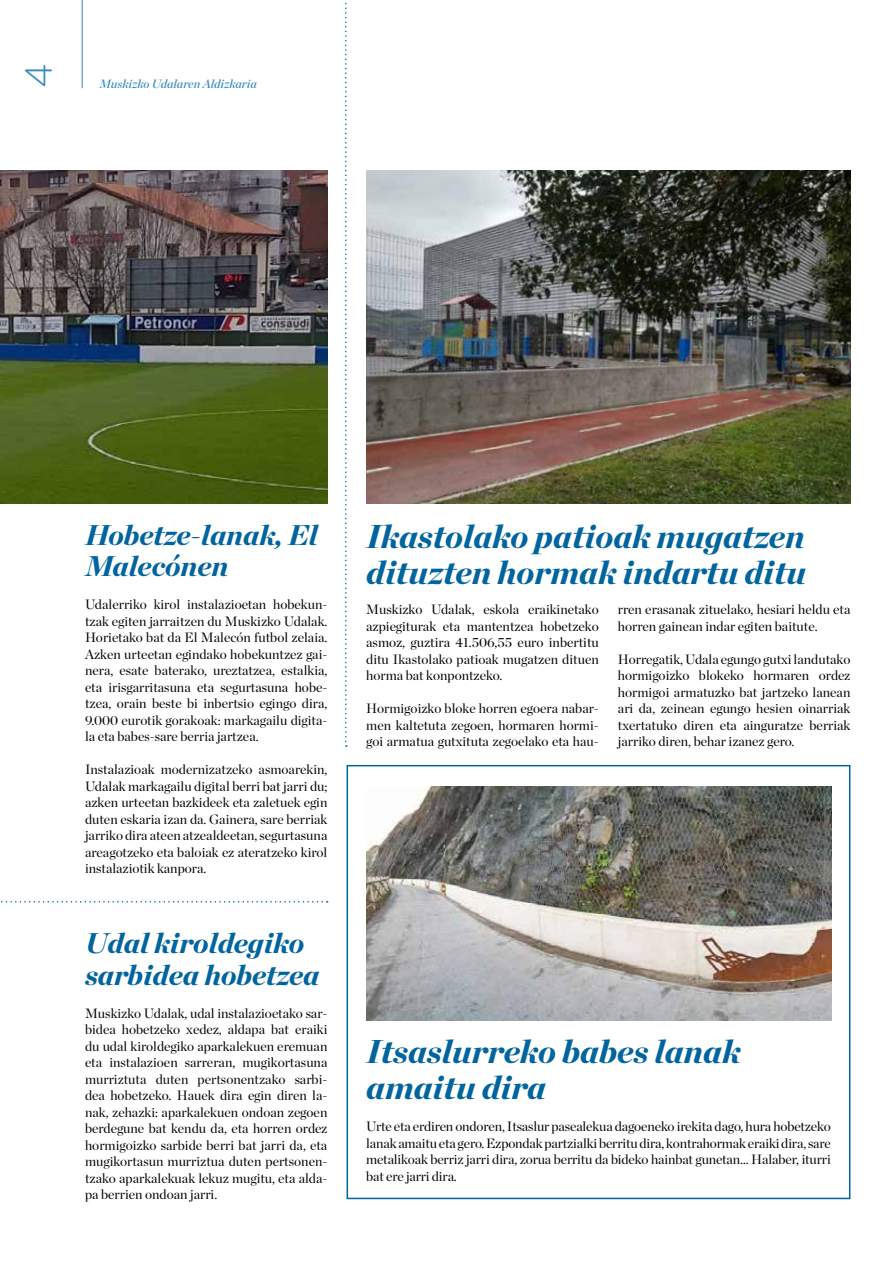
<style>
.page{position:relative;width:893px;height:1263px;background:#fff}
.page>*{position:absolute;margin:0;border:0;box-sizing:border-box;transform-origin:0 0}
.t1{font:300 37.5px "Gotham";color:#398abb}
.t2{font:italic 900 33px/36px "Chronicle Display";color:#00649e}
.t3{font:italic 900 28.5px/31.5px "Chronicle Display";color:#00649e}
.t4{font:13.5px/16.5px "Chronicle Display";color:#020100;text-align:justify}
.t5{font:13.5px/16.5px "Chronicle Display";color:#000;text-align:justify}
.t6{font:italic 12px "Chronicle Display Semi";color:#398abb}
</style>
<div class="page">
<hr style="left:82px;top:0;width:1px;height:88px;background:#7ba8ce">
<div style="left:347px;top:765px;width:503px;height:434px;background:#fff;border:2px solid #00649e"></div>
<img style="left:0;top:170px;width:327px;height:333px">
<img style="left:367px;top:787px;width:464px;height:233px">
<svg style="left:345px;top:2px;width:2px;height:745px"></svg>
<img style="left:367px;top:170px;width:483px;height:333px">
<svg style="left:1px;top:901px;width:327px;height:1px"></svg>
<h1 class="t1" style="left:15px;top:88px;width:26px;rotate:-90deg">4</h1>
<p class="t6" style="left:99px;top:74px;width:159px">Muskizko Udalaren Aldizkaria</p>
<h3 class="t3" style="left:85px;top:516px;width:234px">Hobetze-lanak, El<br>Malecónen</h3>
<p class="t4" style="left:85px;top:595px;width:244px">Udalerriko kirol instalazioetan hobekun&shy;tzak egiten jarraitzen du Muskizko Udalak.<br>Horietako bat da El Malecón futbol zelaia.<br>Azken urteetan egindako hobekuntzez gai&shy;nera, esate baterako, ureztatzea, estalkia, eta irisgarritasuna eta segurtasuna hobe&shy;tzea, orain beste bi inbertsio egingo dira, 9.000 eurotik gorakoak: markagailu digita&shy;la eta babes-sare berria jartzea.</p>
<p class="t4" style="left:85px;top:760px;width:244px">Instalazioak modernizatzeko asmoarekin, Udalak markagailu digital berri bat jarri du; azken urteetan bazkideek eta zaletuek egin duten eskaria izan da. Gainera, sare berriak jarriko dira ateen atzealdeetan, segurtasuna areagotzeko eta baloiak ez ateratzeko kirol instalaziotik kanpora.</p>
<h3 class="t3" style="left:85px;top:925px;width:236px">Udal kiroldegiko sarbidea hobetzea</h3>
<p class="t4" style="left:85px;top:1004px;width:244px">Muskizko Udalak, udal instalazioetako sar&shy;bidea hobetzeko xedez, aldapa bat eraiki du udal kiroldegiko aparkalekuen eremuan eta instalazioen sarreran, mugikortasuna murriztuta duten pertsonentzako sarbi&shy;dea hobetzeko. Hauek dira egin diren la&shy;nak, zehazki: aparkalekuen ondoan zegoen berdegune bat kendu da, eta horren ordez hormigoizko sarbide berri bat jarri da, eta mugikortasun murriztua duten pertsonen&shy;tzako aparkalekuak lekuz mugitu, eta alda&shy;pa berrien ondoan jarri.</p>
<h2 class="t2" style="left:366px;top:516px;width:441px">Ikastolako patioak mugatzen dituzten hormak indartu ditu</h2>
<p class="t5" style="left:366px;top:600px;width:234px">Muskizko Udalak, eskola eraikinetako azpiegiturak eta mantentzea hobetzeko asmoz, guztira 41.506,55 euro inbertitu ditu Ikastolako patioak mugatzen dituen horma bat konpontzeko.</p>
<p class="t5" style="left:366px;top:699px;width:234px">Hormigoizko bloke horren egoera nabar&shy;men kaltetuta zegoen, hormaren hormi&shy;goi armatua gutxituta zegoelako eta hau-</p>
<p class="t5" style="left:618px;top:600px;width:234px">rren erasanak zituelako, hesiari heldu eta horren gainean indar egiten baitute.</p>
<p class="t5" style="left:618px;top:650px;width:234px">Horregatik, Udala egungo gutxi landutako hormigoizko blokeko hormaren ordez hormigoi armatuzko bat jartzeko lanean ari da, zeinean egungo hesien oinarriak txertatuko diren eta ainguratze berriak jarriko diren, behar izanez gero.</p>
<h2 class="t2" style="left:366px;top:1031px;width:375px">Itsaslurreko babes lanak amaitu dira</h2>
<p class="t5" style="left:366px;top:1117px;width:466px">Urte eta erdiren ondoren, Itsaslur pasealekua dagoeneko irekita dago, hura hobetzeko lanak amaitu eta gero. Ezpondak partzialki berritu dira, kontrahormak eraiki dira, sare metalikoak berriz jarri dira, zorua berritu da bideko hainbat gunetan… Halaber, iturri bat ere jarri dira.</p>
</div>
